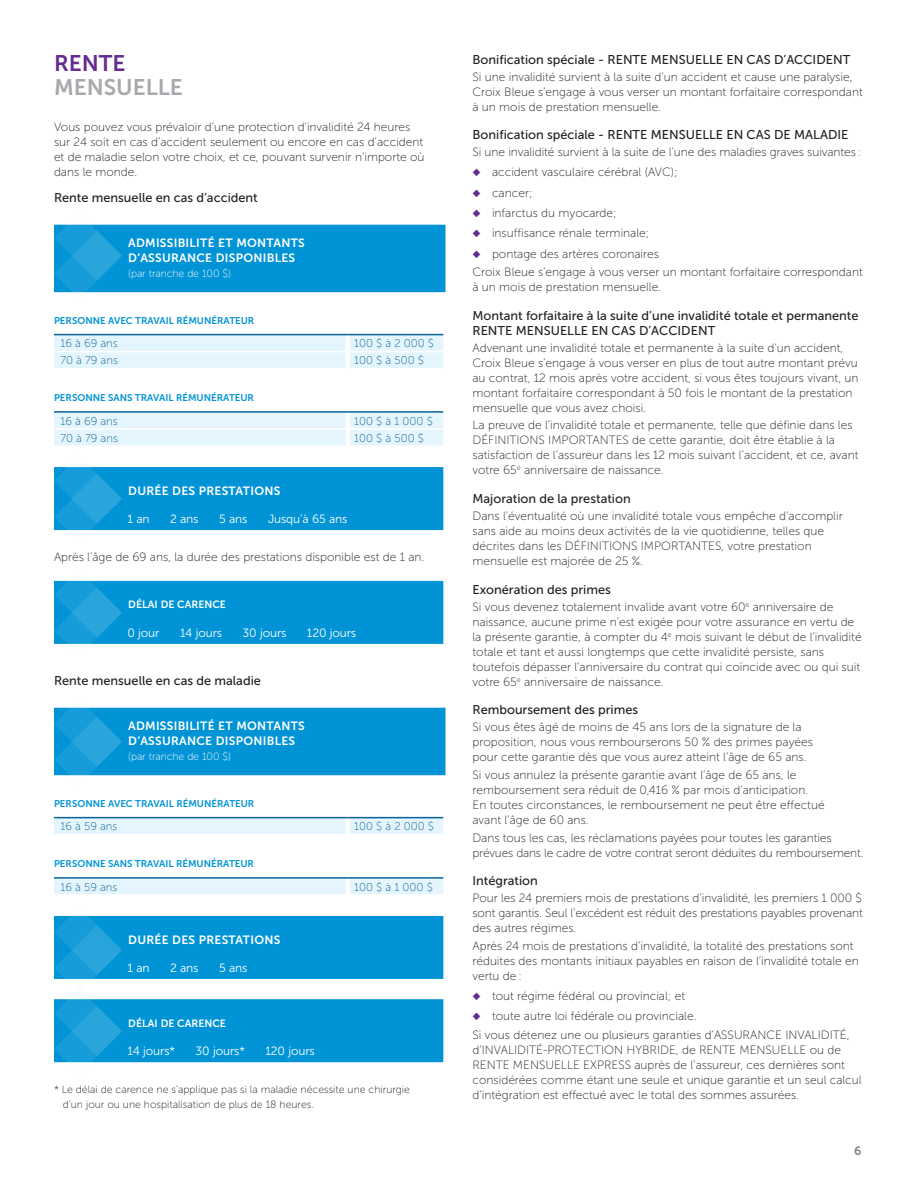
<style>
.page{position:relative;width:918px;height:1188px;background:#fff}
.page>*{position:absolute;margin:0;border:0;box-sizing:border-box;transform-origin:0 0}
.t1{font:22.5px "Museo Sans 700";color:#a7a9ac}
.t2{font:22.5px "Museo Sans 700";color:#642d91}
.t3{font:12.75px/15px "Museo Sans 500";color:#231f20}
.t4{font:12px/15px "Museo Sans 100";color:#231f20}
.t5{font:12px/15px "Museo Sans 700";letter-spacing:.02em;color:#fff}
.t6{font:12px "Museo Sans 300";letter-spacing:-.01em;color:#fff}
.t7{font:12px "Museo Sans 700";color:#808285}
.t8{font:11.25px "Museo Sans 100";color:#096394}
.t9{font:10.5px/15px "Museo Sans 100";color:#231f20}
.t10{font:10.5px "Museo Sans 100";letter-spacing:-.01em;color:#fff}
.t11{font:10.5px "Museo Sans 700";color:#fff}
.t12{font:9.75px "Museo Sans 700";color:#0094d6}
.s1{color:#642d91}
</style>
<div class="page">
<div style="left:54px;top:335px;width:389px;height:33px;background:#e4f5fd"></div>
<hr style="left:346px;top:335px;width:4px;height:17px;background:#fff">
<hr style="left:346px;top:352px;width:4px;height:18px;background:#fff">
<hr style="left:54px;top:351px;width:292px;height:1px;background:#fff">
<hr style="left:350px;top:351px;width:93px;height:1px;background:#fff">
<hr style="left:54px;top:334px;width:294px;height:1px;background:#096394">
<hr style="left:348px;top:334px;width:95px;height:1px;background:#096394">
<div style="left:54px;top:413px;width:389px;height:32px;background:#e4f5fd"></div>
<hr style="left:346px;top:413px;width:4px;height:16px;background:#fff">
<hr style="left:346px;top:429px;width:4px;height:18px;background:#fff">
<hr style="left:54px;top:428px;width:292px;height:2px;background:#fff">
<hr style="left:350px;top:428px;width:93px;height:2px;background:#fff">
<hr style="left:54px;top:411px;width:294px;height:2px;background:#096394">
<hr style="left:348px;top:411px;width:95px;height:2px;background:#096394">
<div style="left:54px;top:818px;width:389px;height:16px;background:#e4f5fd"></div>
<hr style="left:346px;top:818px;width:4px;height:17px;background:#fff">
<hr style="left:54px;top:817px;width:294px;height:1px;background:#096394">
<hr style="left:348px;top:817px;width:95px;height:1px;background:#096394">
<div style="left:54px;top:879px;width:389px;height:15px;background:#e4f5fd"></div>
<hr style="left:346px;top:879px;width:4px;height:17px;background:#fff">
<hr style="left:54px;top:877px;width:294px;height:2px;background:#096394">
<hr style="left:348px;top:877px;width:95px;height:2px;background:#096394">
<svg style="left:54px;top:224px;width:392px;height:69px;background:#0897d7"></svg>
<svg style="left:54px;top:467px;width:389px;height:64px;background:#0797d7"></svg>
<svg style="left:54px;top:580px;width:389px;height:64px;background:#0797d7"></svg>
<svg style="left:54px;top:707px;width:392px;height:69px;background:#0897d7"></svg>
<svg style="left:54px;top:915px;width:389px;height:148px;background:#28a5dc"></svg>
<h1 class="t2" style="left:54px;top:51px;width:73px">RENTE</h1>
<h1 class="t1" style="left:54px;top:75px;width:130px">MENSUELLE</h1>
<p class="t4" style="left:54px;top:120px;width:372px">Vous pouvez vous prévaloir d’une protection d’invalidité 24 heures sur 24 soit en cas d’accident seulement ou encore en cas d’accident et de maladie selon votre choix, et ce, pouvant survenir n’importe où dans le monde.</p>
<p class="t3" style="left:54px;top:190px;width:205px">Rente mensuelle en cas d’accident</p>
<p class="t5" style="left:128px;top:236px;width:178px">ADMISSIBILITÉ ET MONTANTS<br>D’ASSURANCE DISPONIBLES</p>
<p class="t10" style="left:128px;top:268px;width:104px">(par tranche de 100 $)</p>
<p class="t12" style="left:54px;top:315px;width:202px">PERSONNE AVEC TRAVAIL RÉMUNÉRATEUR</p>
<p class="t8" style="left:60px;top:338px;width:59px">16 à 69 ans</p>
<p class="t8" style="left:354px;top:338px;width:81px">100 $ à 2 000 $</p>
<p class="t8" style="left:60px;top:355px;width:59px">70 à 79 ans</p>
<p class="t8" style="left:354px;top:355px;width:71px">100 $ à 500 $</p>
<p class="t12" style="left:54px;top:392px;width:202px">PERSONNE SANS TRAVAIL RÉMUNÉRATEUR</p>
<p class="t8" style="left:60px;top:415px;width:59px">16 à 69 ans</p>
<p class="t8" style="left:354px;top:415px;width:80px">100 $ à 1 000 $</p>
<p class="t8" style="left:60px;top:432px;width:59px">70 à 79 ans</p>
<p class="t8" style="left:354px;top:432px;width:71px">100 $ à 500 $</p>
<p class="t5" style="left:128px;top:484px;width:154px">DURÉE DES PRESTATIONS</p>
<p class="t6" style="left:128px;top:513px;width:24px">1 an</p>
<p class="t6" style="left:170px;top:513px;width:30px">2 ans</p>
<p class="t6" style="left:219px;top:513px;width:30px">5 ans</p>
<p class="t6" style="left:268px;top:513px;width:81px">Jusqu’à 65 ans</p>
<p class="t4" style="left:54px;top:549px;width:372px">Après l’âge de 69 ans, la durée des prestations disponible est de 1 an.</p>
<p class="t11" style="left:128px;top:599px;width:99px">DÉLAI DE CARENCE</p>
<p class="t6" style="left:128px;top:627px;width:34px">0 jour</p>
<p class="t6" style="left:180px;top:627px;width:44px">14 jours</p>
<p class="t6" style="left:243px;top:627px;width:45px">30 jours</p>
<p class="t6" style="left:307px;top:627px;width:51px">120 jours</p>
<p class="t3" style="left:54px;top:673px;width:208px">Rente mensuelle en cas de maladie</p>
<p class="t5" style="left:128px;top:719px;width:178px">ADMISSIBILITÉ ET MONTANTS<br>D’ASSURANCE DISPONIBLES</p>
<p class="t10" style="left:128px;top:751px;width:104px">(par tranche de 100 $)</p>
<p class="t12" style="left:54px;top:798px;width:202px">PERSONNE AVEC TRAVAIL RÉMUNÉRATEUR</p>
<p class="t8" style="left:60px;top:821px;width:58px">16 à 59 ans</p>
<p class="t8" style="left:354px;top:821px;width:81px">100 $ à 2 000 $</p>
<p class="t12" style="left:54px;top:858px;width:202px">PERSONNE SANS TRAVAIL RÉMUNÉRATEUR</p>
<p class="t8" style="left:60px;top:881px;width:58px">16 à 59 ans</p>
<p class="t8" style="left:354px;top:881px;width:80px">100 $ à 1 000 $</p>
<p class="t5" style="left:128px;top:932px;width:154px">DURÉE DES PRESTATIONS</p>
<p class="t6" style="left:128px;top:962px;width:24px">1 an</p>
<p class="t6" style="left:170px;top:962px;width:30px">2 ans</p>
<p class="t6" style="left:219px;top:962px;width:30px">5 ans</p>
<p class="t11" style="left:128px;top:1017px;width:99px">DÉLAI DE CARENCE</p>
<p class="t6" style="left:128px;top:1045px;width:49px">14 jours*</p>
<p class="t6" style="left:196px;top:1045px;width:51px">30 jours*</p>
<p class="t6" style="left:266px;top:1045px;width:51px">120 jours</p>
<p class="t9" style="left:63px;top:1082px;width:349px;text-indent:-9px">* Le délai de carence ne s’applique pas si la maladie nécessite une chirurgie d’un jour ou une hospitalisation de plus de 18 heures.</p>
<p class="t3" style="left:472px;top:52px;width:379px">Bonification spéciale - RENTE MENSUELLE EN CAS D’ACCIDENT</p>
<p class="t4" style="left:472px;top:69px;width:392px">Si une invalidité survient à la suite d’un accident et cause une paralysie,<br>Croix Bleue s’engage à vous verser un montant forfaitaire correspondant à un mois de prestation mensuelle.</p>
<p class="t3" style="left:472px;top:127px;width:378px">Bonification spéciale - RENTE MENSUELLE EN CAS DE MALADIE</p>
<p class="t4" style="left:472px;top:145px;width:390px">Si une invalidité survient à la suite de l’une des maladies graves suivantes :</p>
<p class="t4" style="left:472px;top:165px;width:207px"><span class="s1">◆</span> accident vasculaire cérébral (AVC);</p>
<p class="t4" style="left:472px;top:185px;width:62px"><span class="s1">◆</span> cancer;</p>
<p class="t4" style="left:472px;top:206px;width:146px"><span class="s1">◆</span> infarctus du myocarde;</p>
<p class="t4" style="left:472px;top:226px;width:178px"><span class="s1">◆</span> insuffisance rénale terminale;</p>
<p class="t4" style="left:472px;top:245px;width:392px;line-height:18.3px"><span class="s1">◆</span> pontage des artères coronaires<br>Croix Bleue s’engage à vous verser un montant forfaitaire correspondant</p>
<p class="t4" style="left:472px;top:280px;width:190px">à un mois de prestation mensuelle.</p>
<p class="t3" style="left:472px;top:308px;width:387px">Montant forfaitaire à la suite d’une invalidité totale et permanente<br>RENTE MENSUELLE EN CAS D’ACCIDENT</p>
<p class="t4" style="left:472px;top:340px;width:388px">Advenant une invalidité totale et permanente à la suite d’un accident, Croix Bleue s’engage à vous verser en plus de tout autre montant prévu au contrat, 12 mois après votre accident, si vous êtes toujours vivant, un montant forfaitaire correspondant à 50 fois le montant de la prestation mensuelle que vous avez choisi.</p>
<p class="t4" style="left:472px;top:418px;width:388px">La preuve de l’invalidité totale et permanente, telle que définie dans les DÉFINITIONS IMPORTANTES de cette garantie, doit être établie à la satisfaction de l’assureur dans les 12 mois suivant l’accident, et ce, avant votre 65<sup>e</sup> anniversaire de naissance.</p>
<p class="t3" style="left:472px;top:491px;width:160px">Majoration de la prestation</p>
<p class="t4" style="left:472px;top:509px;width:372px">Dans l’éventualité où une invalidité totale vous empêche d’accomplir sans aide au moins deux activités de la vie quotidienne, telles que décrites dans les DÉFINITIONS IMPORTANTES, votre prestation mensuelle est majorée de 25 %.</p>
<p class="t3" style="left:472px;top:582px;width:140px">Exonération des primes</p>
<p class="t4" style="left:472px;top:599px;width:391px">Si vous devenez totalement invalide avant votre 60<sup>e</sup> anniversaire de naissance, aucune prime n’est exigée pour votre assurance en vertu de la présente garantie, à compter du 4<sup>e</sup> mois suivant le début de l’invalidité totale et tant et aussi longtemps que cette invalidité persiste, sans toutefois dépasser l’anniversaire du contrat qui coïncide avec ou qui suit votre 65<sup>e</sup> anniversaire de naissance.</p>
<p class="t3" style="left:472px;top:702px;width:167px">Remboursement des primes</p>
<p class="t4" style="left:472px;top:720px;width:342px">Si vous êtes âgé de moins de 45 ans lors de la signature de la proposition, nous vous rembourserons 50 % des primes payées pour cette garantie dès que vous aurez atteint l’âge de 65 ans.</p>
<p class="t4" style="left:472px;top:768px;width:354px">Si vous annulez la présente garantie avant l’âge de 65 ans, le remboursement sera réduit de 0,416 % par mois d’anticipation.<br>En toutes circonstances, le remboursement ne peut être effectué avant l’âge de 60 ans.</p>
<p class="t4" style="left:472px;top:830px;width:393px">Dans tous les cas, les réclamations payées pour toutes les garanties prévues dans le cadre de votre contrat seront déduites du remboursement.</p>
<p class="t3" style="left:472px;top:873px;width:67px">Intégration</p>
<p class="t4" style="left:472px;top:891px;width:392px;text-align:justify">Pour les 24 premiers mois de prestations d’invalidité, les premiers 1 000 $ sont garantis. Seul l’excédent est réduit des prestations payables provenant des autres régimes.</p>
<p class="t4" style="left:472px;top:939px;width:388px">Après 24 mois de prestations d’invalidité, la totalité des prestations sont réduites des montants initiaux payables en raison de l’invalidité totale en vertu de :</p>
<p class="t4" style="left:472px;top:989px;width:214px"><span class="s1">◆</span> tout régime fédéral ou provincial; et</p>
<p class="t4" style="left:472px;top:1007px;width:379px;line-height:18.3px"><span class="s1">◆</span> toute autre loi fédérale ou provinciale.<br>Si vous détenez une ou plusieurs garanties d’ASSURANCE INVALIDITÉ,</p>
<p class="t4" style="left:472px;top:1042px;width:391px">d’INVALIDITÉ-PROTECTION HYBRIDE, de RENTE MENSUELLE ou de RENTE MENSUELLE EXPRESS auprès de l’assureur, ces dernières sont considérées comme étant une seule et unique garantie et un seul calcul d’intégration est effectué avec le total des sommes assurées.</p>
<p class="t7" style="left:854px;top:1144px;width:9px">6</p>
</div>
